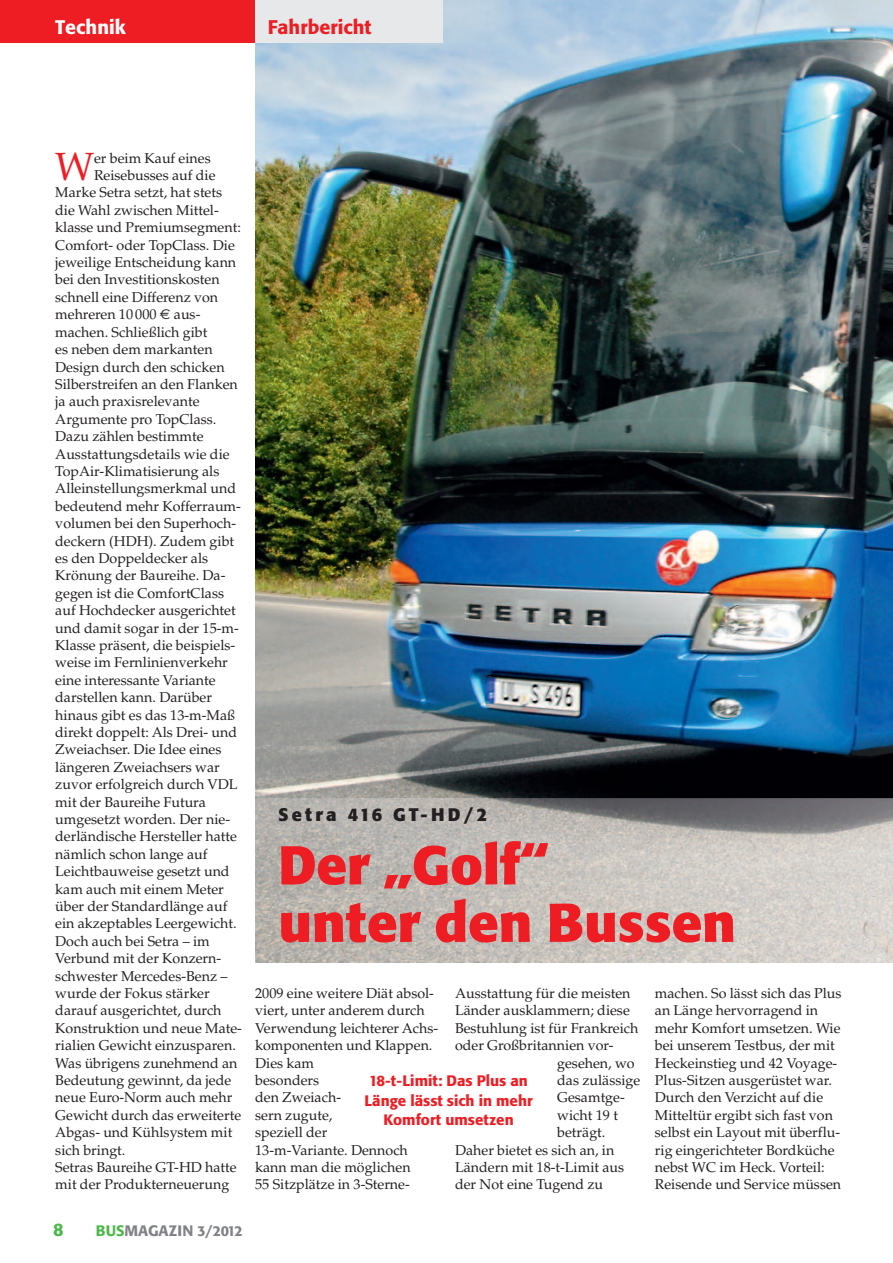
<style>
.page{position:relative;width:893px;height:1263px;background:#fff}
.page>*{position:absolute;margin:0;border:0;box-sizing:border-box;transform-origin:0 0}
.t1{font:700 54px/57.4px "Formata BQ";color:#ee1d23}
.t2{font:39.3px "Palatino";color:#ee1d23}
.t3{font:500 19.5px "Formata BQ";color:#ee1d23}
.t4{font:500 19.5px "Formata BQ";color:#fff}
.t5{font:700 18px "Formata BQ";letter-spacing:.175em;color:#231f20}
.t6{font:500 18px "Formata BQ";color:#4cb848}
.t7{font:500 15px/19.5px "Formata BQ";color:#ee1d23;text-align:center}
.t8{font:500 15px "Formata BQ";color:#808285}
.t9{font:14.25px/17.4px "Palatino";color:#231f20}
.s1{font-family:"Euro Sans"}
.s2{color:#4cb848}
.s3{font-size:14.25px}
</style>
<div class="page">
<img style="left:255px;top:0;width:638px;height:798px">
<div style="left:0;top:0;width:255px;height:43px;background:#ee1d23"></div>
<img style="left:255px;top:962px;width:638px;height:26px">
<img style="left:255px;top:798px;width:638px;height:164px">
<div style="left:255px;top:0;width:187px;height:43px;background:#e7e8e9"></div>
<h3 class="t4" style="left:55px;top:16px;width:72px">Technik</h3>
<h3 class="t3" style="left:268px;top:16px;width:105px">Fahrbericht</h3>
<h2 class="t2" style="left:55px;top:152px;width:41px">W</h2>
<p class="t9" style="left:94px;top:151px;width:118px">er beim Kauf eines</p>
<p class="t9" style="left:94px;top:168px;width:123px">Reisebusses auf die</p>
<p class="t9" style="left:55px;top:186px;width:168px">Marke Setra setzt, hat stets</p>
<p class="t9" style="left:55px;top:203px;width:165px">die Wahl zwischen Mittel-</p>
<p class="t9" style="left:55px;top:220px;width:187px">klasse und Premiumsegment:</p>
<p class="t9" style="left:55px;top:238px;width:181px">Comfort- oder TopClass. Die</p>
<p class="t9" style="left:55px;top:255px;width:182px">jeweilige Entscheidung kann</p>
<p class="t9" style="left:55px;top:273px;width:166px">bei den Investitionskosten</p>
<p class="t9" style="left:55px;top:290px;width:164px">schnell eine Differenz von</p>
<p class="t9" style="left:55px;top:307px;width:147px">mehreren 10 000 <span class="s1">€</span> aus-</p>
<p class="t9" style="left:55px;top:325px;width:154px">machen. Schließlich gibt</p>
<p class="t9" style="left:55px;top:342px;width:159px">es neben dem markanten</p>
<p class="t9" style="left:55px;top:360px;width:171px">Design durch den schicken</p>
<p class="t9" style="left:55px;top:377px;width:184px">Silberstreifen an den Flanken</p>
<p class="t9" style="left:55px;top:394px;width:146px">ja auch praxisrelevante</p>
<p class="t9" style="left:55px;top:412px;width:163px">Argumente pro TopClass.</p>
<p class="t9" style="left:55px;top:429px;width:150px">Dazu zählen bestimmte</p>
<p class="t9" style="left:55px;top:447px;width:176px">Ausstattungsdetails wie die</p>
<p class="t9" style="left:55px;top:464px;width:166px">TopAir-Klimatisierung als</p>
<p class="t9" style="left:55px;top:481px;width:182px">Alleinstellungsmerkmal und</p>
<p class="t9" style="left:55px;top:499px;width:187px">bedeutend mehr Kofferraum-</p>
<p class="t9" style="left:55px;top:516px;width:183px">volumen bei den Superhoch-</p>
<p class="t9" style="left:55px;top:534px;width:180px">deckern (HDH). Zudem gibt</p>
<p class="t9" style="left:55px;top:551px;width:154px">es den Doppeldecker als</p>
<p class="t9" style="left:55px;top:568px;width:172px">Krönung der Baureihe. Da-</p>
<p class="t9" style="left:55px;top:586px;width:170px">gegen ist die ComfortClass</p>
<p class="t9" style="left:55px;top:603px;width:182px">auf Hochdecker ausgerichtet</p>
<p class="t9" style="left:55px;top:621px;width:185px">und damit sogar in der 15-m-</p>
<p class="t9" style="left:55px;top:638px;width:182px">Klasse präsent, die beispiels-</p>
<p class="t9" style="left:55px;top:655px;width:174px">weise im Fernlinienverkehr</p>
<p class="t9" style="left:55px;top:673px;width:162px">eine interessante Variante</p>
<p class="t9" style="left:55px;top:690px;width:158px">darstellen kann. Darüber</p>
<p class="t9" style="left:55px;top:708px;width:181px">hinaus gibt es das 13-m-Maß</p>
<p class="t9" style="left:55px;top:725px;width:183px">direkt doppelt: Als Drei- und</p>
<p class="t9" style="left:55px;top:742px;width:168px">Zweiachser. Die Idee eines</p>
<p class="t9" style="left:55px;top:760px;width:166px">längeren Zweiachsers war</p>
<p class="t9" style="left:55px;top:777px;width:184px">zuvor erfolgreich durch VDL</p>
<p class="t9" style="left:55px;top:795px;width:152px">mit der Baureihe Futura</p>
<p class="t9" style="left:55px;top:812px;width:176px">umgesetzt worden. Der nie-</p>
<p class="t9" style="left:55px;top:829px;width:183px">derländische Hersteller hatte</p>
<p class="t9" style="left:55px;top:847px;width:154px">nämlich schon lange auf</p>
<p class="t9" style="left:55px;top:864px;width:176px">Leichtbauweise gesetzt und</p>
<p class="t9" style="left:55px;top:882px;width:170px">kam auch mit einem Meter</p>
<p class="t9" style="left:55px;top:899px;width:174px">über der Standardlänge auf</p>
<p class="t9" style="left:55px;top:916px;width:183px">ein akzeptables Leergewicht.</p>
<p class="t9" style="left:55px;top:934px;width:156px">Doch auch bei Setra – im</p>
<p class="t9" style="left:55px;top:951px;width:167px">Verbund mit der Konzern-</p>
<p class="t9" style="left:55px;top:969px;width:174px">schwester Mercedes-Benz –</p>
<p class="t9" style="left:55px;top:986px;width:156px">wurde der Fokus stärker</p>
<p class="t9" style="left:55px;top:1003px;width:168px">darauf ausgerichtet, durch</p>
<p class="t9" style="left:55px;top:1021px;width:188px">Konstruktion und neue Mate-</p>
<p class="t9" style="left:55px;top:1038px;width:182px">rialien Gewicht einzusparen.</p>
<p class="t9" style="left:55px;top:1056px;width:184px">Was übrigens zunehmend an</p>
<p class="t9" style="left:55px;top:1073px;width:177px">Bedeutung gewinnt, da jede</p>
<p class="t9" style="left:55px;top:1090px;width:179px">neue Euro-Norm auch mehr</p>
<p class="t9" style="left:55px;top:1108px;width:187px">Gewicht durch das erweiterte</p>
<p class="t9" style="left:55px;top:1125px;width:178px">Abgas- und Kühlsystem mit</p>
<p class="t9" style="left:55px;top:1143px;width:72px">sich bringt.</p>
<p class="t9" style="left:55px;top:1160px;width:183px">Setras Baureihe GT-HD hatte</p>
<p class="t9" style="left:55px;top:1177px;width:175px">mit der Produkterneuerung</p>
<p class="t6" style="left:53px;top:1219px;width:12px">8</p>
<p class="t8" style="left:96px;top:1222px;width:148px"><span class="s2">BUS</span>MAGAZIN <span class="s3">3/2012</span></p>
<p class="t5" style="left:278px;top:804px;width:210px">Setra 416 GT-HD/2</p>
<h1 class="t1" style="left:278px;top:837px;width:459px">Der „Golf“<br>unter den Bussen</h1>
<p class="t9" style="left:255px;top:986px;width:185px">2009 eine weitere Diät absol&shy;viert, unter anderem durch<br>Verwendung leichterer Achs&shy;komponenten und Klappen.<br>Dies kam<br>besonders<br>den Zweiach-<br>sern zugute,<br>speziell der<br>13-m-Variante. Dennoch kann man die möglichen<br>55 Sitzplätze in 3-Sterne-</p>
<p class="t9" style="left:455px;top:986px;width:177px">Ausstattung für die meisten</p>
<p class="t9" style="left:455px;top:1003px;width:176px">Länder ausklammern; diese</p>
<p class="t9" style="left:455px;top:1021px;width:185px">Bestuhlung ist für Frankreich</p>
<p class="t9" style="left:455px;top:1038px;width:160px">oder Großbritannien vor-</p>
<p class="t9" style="left:557px;top:1056px;width:79px">gesehen, wo</p>
<p class="t9" style="left:557px;top:1073px;width:85px">das zulässige</p>
<p class="t9" style="left:557px;top:1090px;width:69px">Gesamtge-</p>
<p class="t9" style="left:557px;top:1108px;width:62px">wicht 19 t</p>
<p class="t9" style="left:557px;top:1125px;width:50px">beträgt.</p>
<p class="t9" style="left:455px;top:1143px;width:161px">Daher bietet es sich an, in</p>
<p class="t9" style="left:455px;top:1160px;width:171px">Ländern mit 18-t-Limit aus</p>
<p class="t9" style="left:455px;top:1177px;width:150px">der Not eine Tugend zu</p>
<p class="t7" style="left:364px;top:1071px;width:170px">18-t-Limit: Das Plus an<br>Länge lässt sich in mehr<br>Komfort umsetzen</p>
<p class="t9" style="left:655px;top:986px;width:188px">machen. So lässt sich das Plus an Länge hervorragend in mehr Komfort umsetzen. Wie bei unserem Testbus, der mit<br>Heckeinstieg und 42 Voyage-<br>Plus-Sitzen ausgerüstet war.<br>Durch den Verzicht auf die<br>Mitteltür ergibt sich fast von selbst ein Layout mit überflu&shy;rig eingerichteter Bordküche nebst WC im Heck. Vorteil:<br>Reisende und Service müssen</p>
</div>
